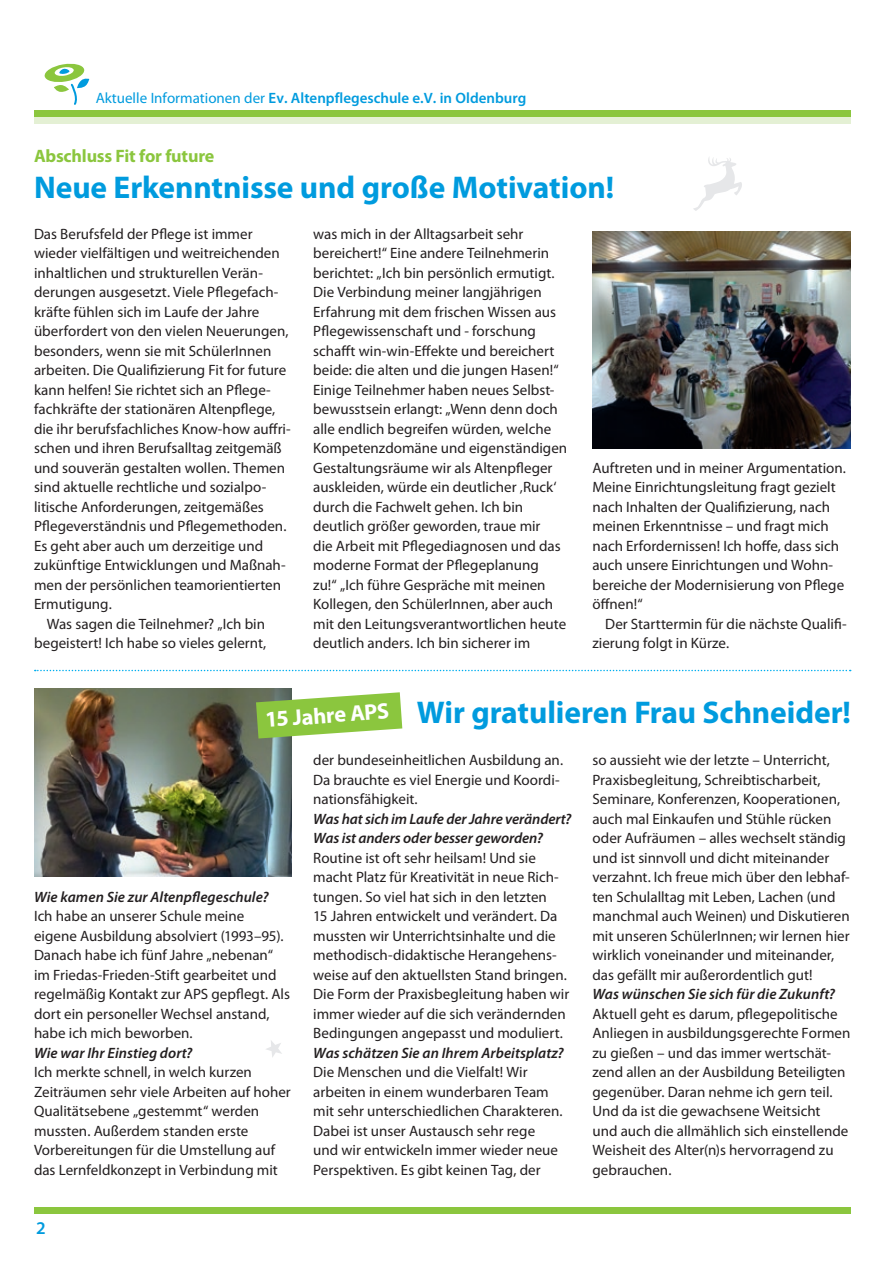
<style>
.page{position:relative;width:893px;height:1263px;background:#fff}
.page>*{position:absolute;margin:0;border:0;box-sizing:border-box;transform-origin:0 0}
.t1{font:700 31.5px "Myriad Pro";letter-spacing:-.005em;color:#009bde}
.t2{font:700 22.5px "Myriad Pro";color:#fff}
.t3{font:700 18px "Myriad Pro";letter-spacing:-.01em;color:#8bc63e}
.t4{font:600 18px "Myriad Pro";color:#009bde}
.t5{font:15px/19.5px "Myriad Pro";color:#231f20}
.t6{font:italic 600 15px/19.5px "Myriad Pro";color:#231f20}
.t7{font:600 15px "Myriad Pro";color:#009bde}
.s1{font-weight:400}
</style>
<div class="page">
<div style="left:34px;top:111px;width:816px;height:6px;background:#8bc63e"></div>
<div style="left:34px;top:117px;width:816px;height:6px;background:#e4f0d4"></div>
<svg style="left:44px;top:63px;width:45px;height:42px"></svg>
<div style="left:34px;top:1208px;width:816px;height:6px;background:#8bc63e"></div>
<svg style="left:35px;top:670px;width:816px;height:1px"></svg>
<img style="left:592px;top:232px;width:258px;height:217px">
<img style="left:34px;top:689px;width:258px;height:187px">
<svg style="left:256px;top:692px;width:146px;height:46px;background:#9bca5f"></svg>
<svg style="left:693px;top:158px;width:49px;height:53px"></svg>
<svg style="left:266px;top:1040px;width:16px;height:17px"></svg>
<p class="t7" style="left:96px;top:90px;width:432px"><span class="s1">Aktuelle Informationen der</span> Ev. Altenpflegeschule e.V. in Oldenburg</p>
<p class="t3" style="left:34px;top:146px;width:182px">Abschluss Fit for future</p>
<h1 class="t1" style="left:34px;top:170px;width:582px">Neue Erkenntnisse und große Motivation!</h1>
<p class="t5" style="left:34px;top:224px;width:220px">Das Berufsfeld der Pflege ist immer</p>
<p class="t5" style="left:34px;top:244px;width:247px">wieder vielfältigen und weitreichenden</p>
<p class="t5" style="left:34px;top:263px;width:230px">inhaltlichen und strukturellen Verän-</p>
<p class="t5" style="left:34px;top:283px;width:246px">derungen ausgesetzt. Viele Pflegefach-</p>
<p class="t5" style="left:34px;top:302px;width:227px">kräfte fühlen sich im Laufe der Jahre</p>
<p class="t5" style="left:34px;top:322px;width:256px">überfordert von den vielen Neuerungen,</p>
<p class="t5" style="left:34px;top:341px;width:239px">besonders, wenn sie mit SchülerInnen</p>
<p class="t5" style="left:34px;top:361px;width:254px">arbeiten. Die Qualifizierung Fit for future</p>
<p class="t5" style="left:34px;top:380px;width:238px">kann helfen! Sie richtet sich an Pflege-</p>
<p class="t5" style="left:34px;top:400px;width:243px">fachkräfte der stationären Altenpflege,</p>
<p class="t5" style="left:34px;top:419px;width:258px">die ihr berufsfachliches Know-how auffri-</p>
<p class="t5" style="left:34px;top:439px;width:249px">schen und ihren Berufsalltag zeitgemäß</p>
<p class="t5" style="left:34px;top:458px;width:253px">und souverän gestalten wollen. Themen</p>
<p class="t5" style="left:34px;top:478px;width:234px">sind aktuelle rechtliche und sozialpo-</p>
<p class="t5" style="left:34px;top:497px;width:231px">litische Anforderungen, zeitgemäßes</p>
<p class="t5" style="left:34px;top:517px;width:254px">Pflegeverständnis und Pflegemethoden.</p>
<p class="t5" style="left:34px;top:536px;width:231px">Es geht aber auch um derzeitige und</p>
<p class="t5" style="left:34px;top:556px;width:253px">zukünftige Entwicklungen und Maßnah-</p>
<p class="t5" style="left:34px;top:575px;width:249px">men der persönlichen teamorientierten</p>
<p class="t5" style="left:34px;top:595px;width:79px">Ermutigung.</p>
<p class="t5" style="left:47px;top:614px;width:220px">Was sagen die Teilnehmer? „Ich bin</p>
<p class="t5" style="left:34px;top:634px;width:234px">begeistert! Ich habe so vieles gelernt,</p>
<p class="t5" style="left:313px;top:224px;width:256px">was mich in der Alltagsarbeit sehr bereichert!“ Eine andere Teilnehmerin berichtet: „Ich bin persönlich ermutigt.<br>Die Verbindung meiner langjährigen Erfahrung mit dem frischen Wissen aus Pflegewissenschaft und - forschung schafft win-win-Effekte und bereichert beide: die alten und die jungen Hasen!“ Einige Teilnehmer haben neues Selbst&shy;bewusstsein erlangt: „Wenn denn doch alle endlich begreifen würden, welche Kompetenzdomäne und eigenständigen Gestaltungsräume wir als Altenpfleger auskleiden, würde ein deutlicher ‚Ruck‘ durch die Fachwelt gehen. Ich bin deutlich größer geworden, traue mir<br>die Arbeit mit Pflegediagnosen und das moderne Format der Pflegeplanung<br>zu!“ „Ich führe Gespräche mit meinen Kollegen, den SchülerInnen, aber auch mit den Leitungsverantwortlichen heute deutlich anders. Ich bin sicherer im</p>
<p class="t5" style="left:592px;top:458px;width:255px">Auftreten und in meiner Argumentation.<br>Meine Einrichtungsleitung fragt gezielt nach Inhalten der Qualifizierung, nach meinen Erkenntnisse – und fragt mich nach Erfordernissen! Ich hoffe, dass sich auch unsere Einrichtungen und Wohn&shy;bereiche der Modernisierung von Pflege öffnen!“</p>
<p class="t5" style="left:592px;top:614px;width:256px;text-indent:13px">Der Starttermin für die nächste Qualifi&shy;zierung folgt in Kürze.</p>
<h2 class="t2" style="left:264px;top:707px;width:126px;rotate:-4deg">15 Jahre APS</h2>
<h1 class="t1" style="left:417px;top:695px;width:436px">Wir gratulieren Frau Schneider!</h1>
<p class="t6" style="left:34px;top:887px;width:236px">Wie kamen Sie zur Altenpflegeschule?</p>
<p class="t5" style="left:34px;top:907px;width:257px">Ich habe an unserer Schule meine eigene Ausbildung absolviert (1993–95).<br>Danach habe ich fünf Jahre „nebenan“ im Friedas-Frieden-Stift gearbeitet und regelmäßig Kontakt zur APS gepflegt. Als dort ein personeller Wechsel anstand, habe ich mich beworben.</p>
<p class="t6" style="left:34px;top:1043px;width:160px">Wie war Ihr Einstieg dort?</p>
<p class="t5" style="left:34px;top:1063px;width:258px">Ich merkte schnell, in welch kurzen Zeiträumen sehr viele Arbeiten auf hoher Qualitätsebene „gestemmt“ werden mussten. Außerdem standen erste Vorbereitungen für die Umstellung auf das Lernfeldkonzept in Verbindung mit</p>
<p class="t4" style="left:36px;top:1218px;width:11px">2</p>
<p class="t5" style="left:313px;top:751px;width:251px">der bundeseinheitlichen Ausbildung an.<br>Da brauchte es viel Energie und Koordi&shy;nationsfähigkeit.</p>
<p class="t6" style="left:313px;top:809px;width:259px">Was hat sich im Laufe der Jahre verändert?<br>Was ist anders oder besser geworden?</p>
<p class="t5" style="left:313px;top:848px;width:258px">Routine ist oft sehr heilsam! Und sie macht Platz für Kreativität in neue Rich&shy;tungen. So viel hat sich in den letzten<br>15 Jahren entwickelt und verändert. Da mussten wir Unterrichtsinhalte und die methodisch-didaktische Herangehens&shy;weise auf den aktuellsten Stand bringen.<br>Die Form der Praxisbegleitung haben wir immer wieder auf die sich verändernden Bedingungen angepasst und moduliert.</p>
<p class="t6" style="left:313px;top:1043px;width:252px">Was schätzen Sie an Ihrem Arbeitsplatz?</p>
<p class="t5" style="left:313px;top:1063px;width:251px">Die Menschen und die Vielfalt! Wir arbeiten in einem wunderbaren Team mit sehr unterschiedlichen Charakteren.<br>Dabei ist unser Austausch sehr rege und wir entwickeln immer wieder neue Perspektiven. Es gibt keinen Tag, der</p>
<p class="t5" style="left:592px;top:751px;width:259px">so aussieht wie der letzte – Unterricht, Praxisbegleitung, Schreibtischarbeit, Seminare, Konferenzen, Kooperationen, auch mal Einkaufen und Stühle rücken oder Aufräumen – alles wechselt ständig und ist sinnvoll und dicht miteinander verzahnt. Ich freue mich über den lebhaf&shy;ten Schulalltag mit Leben, Lachen (und manchmal auch Weinen) und Diskutieren mit unseren SchülerInnen; wir lernen hier wirklich voneinander und miteinander, das gefällt mir außerordentlich gut!</p>
<p class="t6" style="left:592px;top:985px;width:244px">Was wünschen Sie sich für die Zukunft?</p>
<p class="t5" style="left:592px;top:1004px;width:259px">Aktuell geht es darum, pflegepolitische Anliegen in ausbildungsgerechte Formen zu gießen – und das immer wertschät&shy;zend allen an der Ausbildung Beteiligten gegenüber. Daran nehme ich gern teil.<br>Und da ist die gewachsene Weitsicht<br>und auch die allmählich sich einstellende Weisheit des Alter(n)s hervorragend zu gebrauchen.</p>
</div>
